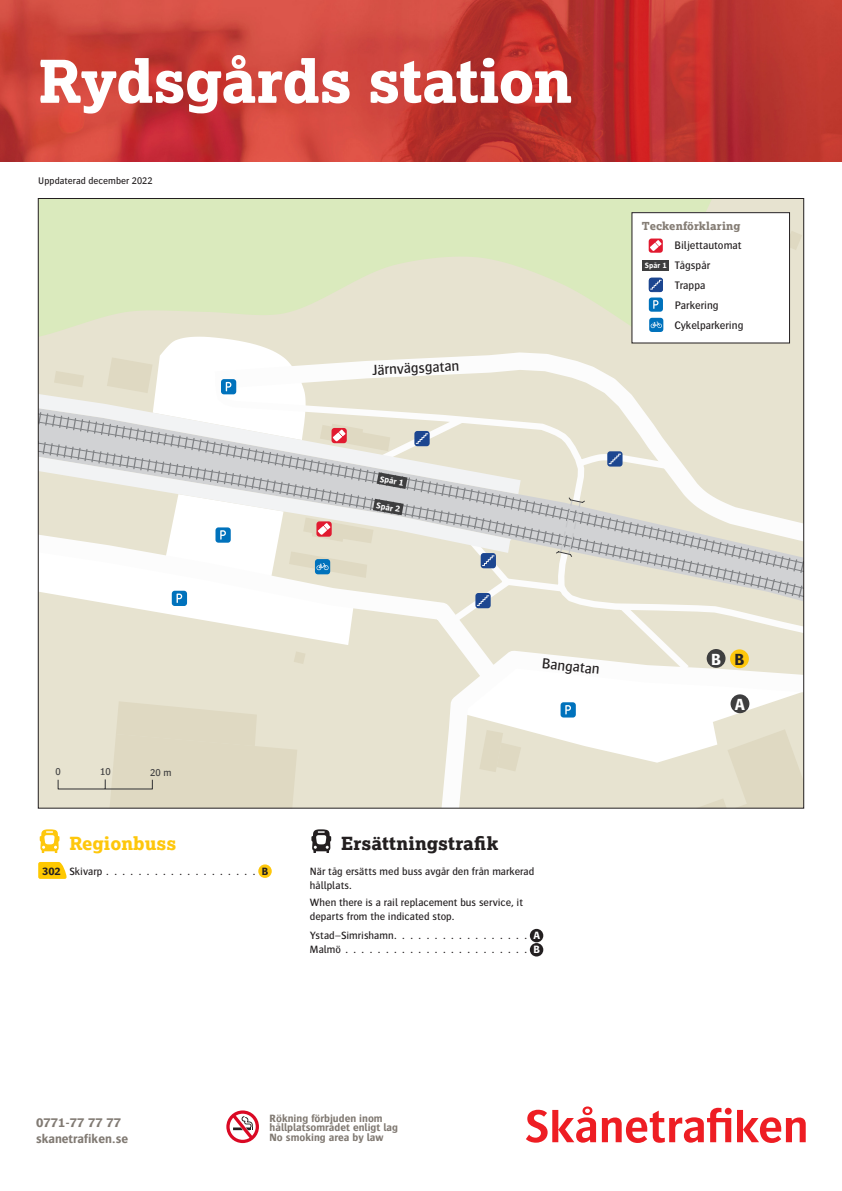
<style>
.page{position:relative;width:842px;height:1191px;background:#fff}
.page>*{position:absolute;margin:0;border:0;box-sizing:border-box;transform-origin:0 0}
.t1{font:800 59px "Lexia";letter-spacing:-.01em;color:#fff}
.t2{font:800 18px "Lexia";letter-spacing:.005em;color:#231f20}
.t3{font:800 18px "Lexia";color:#fec70c}
.t4{font:700 16.8px "Bosis";color:#fff}
.t5{font:700 16.8px "Bosis";color:#262324}
.t6{font:500 15.1px "Bosis";color:#231f20}
.t7{font:700 13px/16.5px "Bosis Oresund Std";color:#817a73}
.t8{font:500 11.3px/19.9px "Bosis Std";color:#231f20}
.t9{font:11px/14px "Bosis Oresund Std";letter-spacing:.005em;color:#231f20}
.t10{font:700 11px/9.5px "Bosis Oresund Std";color:#817a73}
.t11{font:800 11px "Lexia";letter-spacing:.01em;color:#857d75}
.t12{font:700 11px "Bosis Oresund Std";color:#fff}
.t13{font:700 11px "Bosis Oresund Std";color:#231f20}
.t14{font:500 10.4px "Bosis";color:#3e3e3f}
.t15{font:10px "Bosis Oresund Std";letter-spacing:.01em;color:#231f20}
.t16{font:700 8.8px "Bosis";color:#fff}
.t17{font:700 7.9px "Bosis Std";color:#fff}
.s1{font-weight:700}
</style>
<div class="page">
<img style="left:0;top:0;width:842px;height:162px">
<svg style="left:526px;top:1106px;width:280px;height:37px"></svg>
<svg style="left:226px;top:1110px;width:33px;height:33px"></svg>
<svg style="left:40px;top:200px;width:762px;height:28px;background:#d9e7bd"></svg>
<svg style="left:40px;top:228px;width:762px;height:578px;background:#e3e3d0"></svg>
<svg style="left:555px;top:496px;width:31px;height:62px;background:#c9c9c7"></svg>
<svg style="left:459px;top:659px;width:343px;height:147px"></svg>
<svg style="left:107px;top:337px;width:199px;height:103px"></svg>
<svg style="left:320px;top:424px;width:70px;height:27px;background:#e4d0c1"></svg>
<svg style="left:414px;top:431px;width:16px;height:15px"></svg>
<svg style="left:481px;top:553px;width:15px;height:15px"></svg>
<svg style="left:475px;top:593px;width:16px;height:15px"></svg>
<svg style="left:607px;top:451px;width:15px;height:15px"></svg>
<div style="left:730px;top:649px;width:19px;height:19px;background:#fec70c;border-radius:50%"></div>
<div style="left:730px;top:694px;width:19px;height:19px;background:#3e3e3f;border-radius:50%"></div>
<div style="left:707px;top:649px;width:18px;height:19px;background:#3e3e3f;border-radius:50%"></div>
<svg style="left:40px;top:472px;width:367px;height:173px"></svg>
<svg style="left:57px;top:701px;width:240px;height:105px;background:#e0dbc6"></svg>
<div style="left:632px;top:213px;width:157px;height:130px;background:#fff"></div>
<svg style="left:649px;top:318px;width:14px;height:14px"></svg>
<svg style="left:649px;top:238px;width:14px;height:15px"></svg>
<svg style="left:649px;top:278px;width:14px;height:34px"></svg>
<div style="left:643px;top:260px;width:26px;height:10px;background:#3e3e3f"></div>
<svg style="left:38px;top:862px;width:29px;height:17px"></svg>
<div style="left:258px;top:864px;width:14px;height:14px;background:#fec70c;border-radius:50%"></div>
<svg style="left:40px;top:829px;width:19px;height:24px"></svg>
<div style="left:530px;top:943px;width:13px;height:13px;background:#231f20;border-radius:50%"></div>
<div style="left:530px;top:929px;width:13px;height:13px;background:#231f20;border-radius:50%"></div>
<svg style="left:311px;top:829px;width:20px;height:24px"></svg>
<p class="t1" style="left:38px;top:43px;width:536px">Rydsgårds station</p>
<p class="t15" style="left:38px;top:176px;width:116px">Uppdaterad december 2022</p>
<p class="t6" style="left:372px;top:362px;width:89px;rotate:-3deg">Järnvägsgatan</p>
<p class="t16" style="left:381px;top:474px;width:26px;rotate:10deg">Spår 1</p>
<p class="t16" style="left:377px;top:500px;width:26px;rotate:10deg">Spår 2</p>
<p class="t11" style="left:642px;top:219px;width:100px">Teckenförklaring</p>
<p class="t17" style="left:645px;top:261px;width:23px">Spår 1</p>
<p class="t8" style="left:674px;top:236px;width:71px">Biljettautomat<br>Tågspår<br>Trappa<br>Parkering<br>Cykelparkering</p>
<p class="t14" style="left:56px;top:766px;width:7px">0</p>
<p class="t14" style="left:100px;top:766px;width:12px">10</p>
<p class="t14" style="left:150px;top:766px;width:23px">20 m</p>
<p class="t6" style="left:543px;top:655px;width:60px;rotate:6deg">Bangatan</p>
<p class="t3" style="left:69px;top:831px;width:108px">Regionbuss</p>
<p class="t2" style="left:341px;top:831px;width:158px">Ersättningstrafik</p>
<p class="t9" style="left:310px;top:864px;width:226px">När tåg ersätts med buss avgår den från markerad hållplats.</p>
<p class="t9" style="left:310px;top:895px;width:215px">When there is a rail replacement bus service, it departs from the indicated stop.</p>
<p class="t9" style="left:310px;top:928px;width:209px">Ystad–Simrishamn . . . . . . . . . . . . . . . .</p>
<p class="t12" style="left:533px;top:929px;width:8px">A</p>
<p class="t9" style="left:310px;top:942px;width:33px">Malmö</p>
<p class="t12" style="left:533px;top:943px;width:8px">B</p>
<p class="t9" style="left:42px;top:864px;width:62px"><span class="s1">302</span> Skivarp</p>
<p class="t13" style="left:262px;top:865px;width:8px">B</p>
<p class="t4" style="left:711px;top:650px;width:11px">B</p>
<p class="t5" style="left:734px;top:650px;width:11px">B</p>
<p class="t4" style="left:735px;top:695px;width:12px">A</p>
<p class="t7" style="left:36px;top:1115px;width:94px">0771-77 77 77 skanetrafiken.se</p>
<p class="t10" style="left:270px;top:1114px;width:130px">Rökning förbjuden inom hållplatsområdet enligt lag<br>No smoking area by law</p>
</div>
